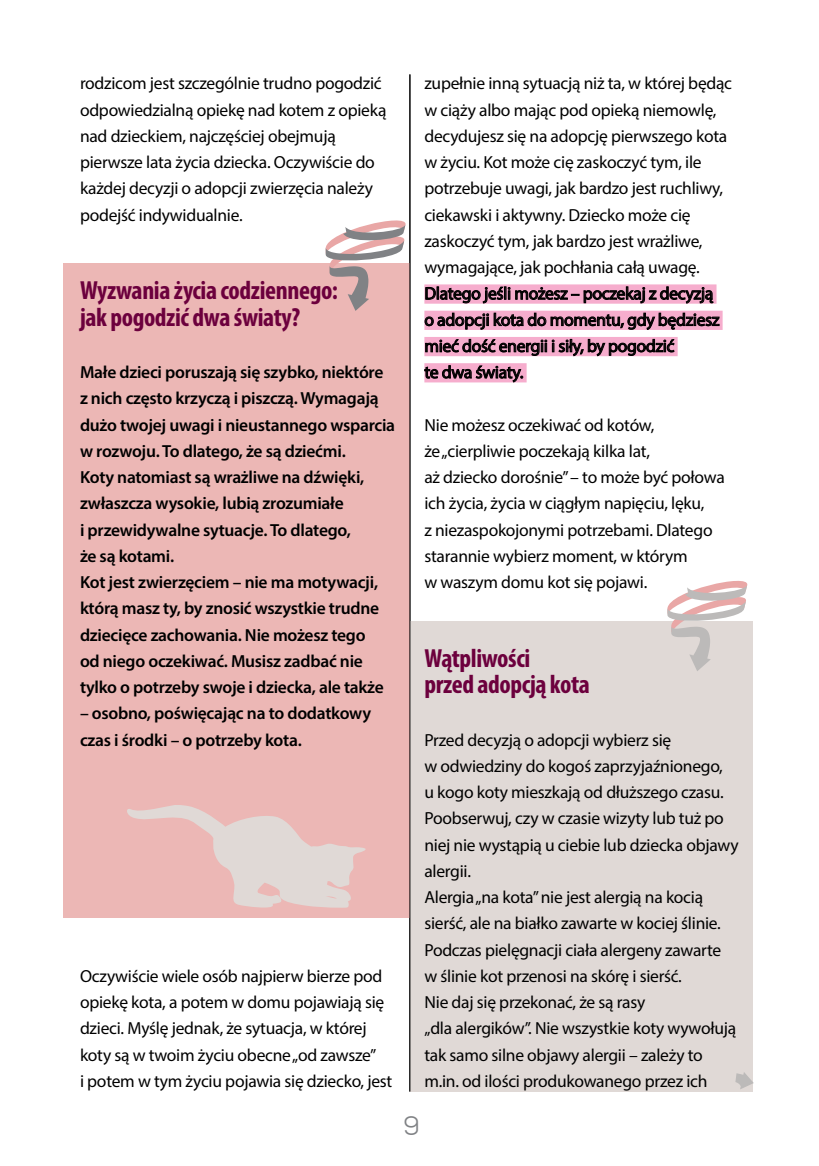
<style>
.page{position:relative;width:819px;height:1166px;background:#fff}
.page>*{position:absolute;margin:0;border:0;box-sizing:border-box;transform-origin:0 0}
.t1{font:700 condensed 26.25px/26.2px "Myriad Pro";letter-spacing:-.015em;color:#6c003d}
.t2{font:26.25px "Nexa Slab";color:#808285;scale:.91 1}
.t3{font:17.5px/26.2px "Myriad Pro";letter-spacing:-.015em;color:#000}
.t4{font:600 17.5px/26.2px "Myriad Pro";letter-spacing:-.015em;color:#000}
</style>
<div class="page">
<div style="left:410px;top:621px;width:343px;height:470px;background:#e0d9d6"></div>
<svg style="left:735px;top:1072px;width:18px;height:17px"></svg>
<div style="left:63px;top:263px;width:346px;height:655px;background:#ecb7b5"></div>
<div style="left:424px;top:284px;width:292px;height:20px;background:#f6adcd"></div>
<div style="left:424px;top:311px;width:298px;height:19px;background:#f6adcd"></div>
<div style="left:424px;top:337px;width:253px;height:19px;background:#f6adcd"></div>
<div style="left:424px;top:363px;width:102px;height:19px;background:#f6adcd"></div>
<svg style="left:325px;top:220px;width:81px;height:91px"></svg>
<svg style="left:667px;top:580px;width:81px;height:91px"></svg>
<svg style="left:127px;top:805px;width:239px;height:103px"></svg>
<hr style="left:409px;top:74px;width:1px;height:1017px;background:#000">
<p class="t3" style="left:80px;top:70px;width:308px">rodzicom jest szczególnie trudno pogodzić odpowiedzialną opiekę nad kotem z opieką nad dzieckiem, najczęściej obejmują pierwsze lata życia dziecka. Oczywiście do każdej decyzji o adopcji zwierzęcia należy podejść indywidualnie.</p>
<h1 class="t1" style="left:80px;top:277px;width:259px">Wyzwania życia codziennego: jak pogodzić dwa światy?</h1>
<p class="t4" style="left:80px;top:359px;width:316px">Małe dzieci poruszają się szybko, niektóre z nich często krzyczą i piszczą. Wymagają dużo twojej uwagi i nieustannego wsparcia w rozwoju. To dlatego, że są dziećmi.<br>Koty natomiast są wrażliwe na dźwięki, zwłaszcza wysokie, lubią zrozumiałe<br>i przewidywalne sytuacje. To dlatego,<br>że są kotami.<br>Kot jest zwierzęciem – nie ma motywacji, którą masz ty, by znosić wszystkie trudne dziecięce zachowania. Nie możesz tego<br>od niego oczekiwać. Musisz zadbać nie tylko o potrzeby swoje i dziecka, ale także</p>
<p class="t4" style="left:80px;top:700px;width:293px">– osobno, poświęcając na to dodatkowy czas i środki – o potrzeby kota.</p>
<p class="t3" style="left:80px;top:962px;width:314px">Oczywiście wiele osób najpierw bierze pod opiekę kota, a potem w domu pojawiają się dzieci. Myślę jednak, że sytuacja, w której koty są w twoim życiu obecne „od zawsze”<br>i potem w tym życiu pojawia się dziecko, jest</p>
<p class="t3" style="left:424px;top:70px;width:309px">zupełnie inną sytuacją niż ta, w której będąc w ciąży albo mając pod opieką niemowlę, decydujesz się na adopcję pierwszego kota w życiu. Kot może cię zaskoczyć tym, ile potrzebuje uwagi, jak bardzo jest ruchliwy, ciekawski i aktywny. Dziecko może cię zaskoczyć tym, jak bardzo jest wrażliwe, wymagające, jak pochłania całą uwagę.<br>Dlatego jeśli możesz – poczekaj z decyzją<br>o adopcji kota do momentu, gdy będziesz mieć dość energii i siły, by pogodzić<br>te dwa światy.</p>
<p class="t3" style="left:424px;top:411px;width:302px">Nie możesz oczekiwać od kotów,<br>że „cierpliwie poczekają kilka lat,<br>aż dziecko dorośnie” – to może być połowa ich życia, życia w ciągłym napięciu, lęku,<br>z niezaspokojonymi potrzebami. Dlatego starannie wybierz moment, w którym<br>w waszym domu kot się pojawi.</p>
<h1 class="t1" style="left:424px;top:644px;width:167px">Wątpliwości<br>przed adopcją kota</h1>
<p class="t3" style="left:424px;top:726px;width:316px">Przed decyzją o adopcji wybierz się<br>w odwiedziny do kogoś zaprzyjaźnionego,<br>u kogo koty mieszkają od dłuższego czasu.<br>Poobserwuj, czy w czasie wizyty lub tuż po niej nie wystąpią u ciebie lub dziecka objawy alergii.<br>Alergia „na kota” nie jest alergią na kocią sierść, ale na białko zawarte w kociej ślinie.<br>Podczas pielęgnacji ciała alergeny zawarte<br>w ślinie kot przenosi na skórę i sierść.<br>Nie daj się przekonać, że są rasy<br>„dla alergików”. Nie wszystkie koty wywołują tak samo silne objawy alergii – zależy to m.in. od ilości produkowanego przez ich</p>
<h1 class="t2" style="left:403px;top:1110px;width:20px">9</h1>
</div>
